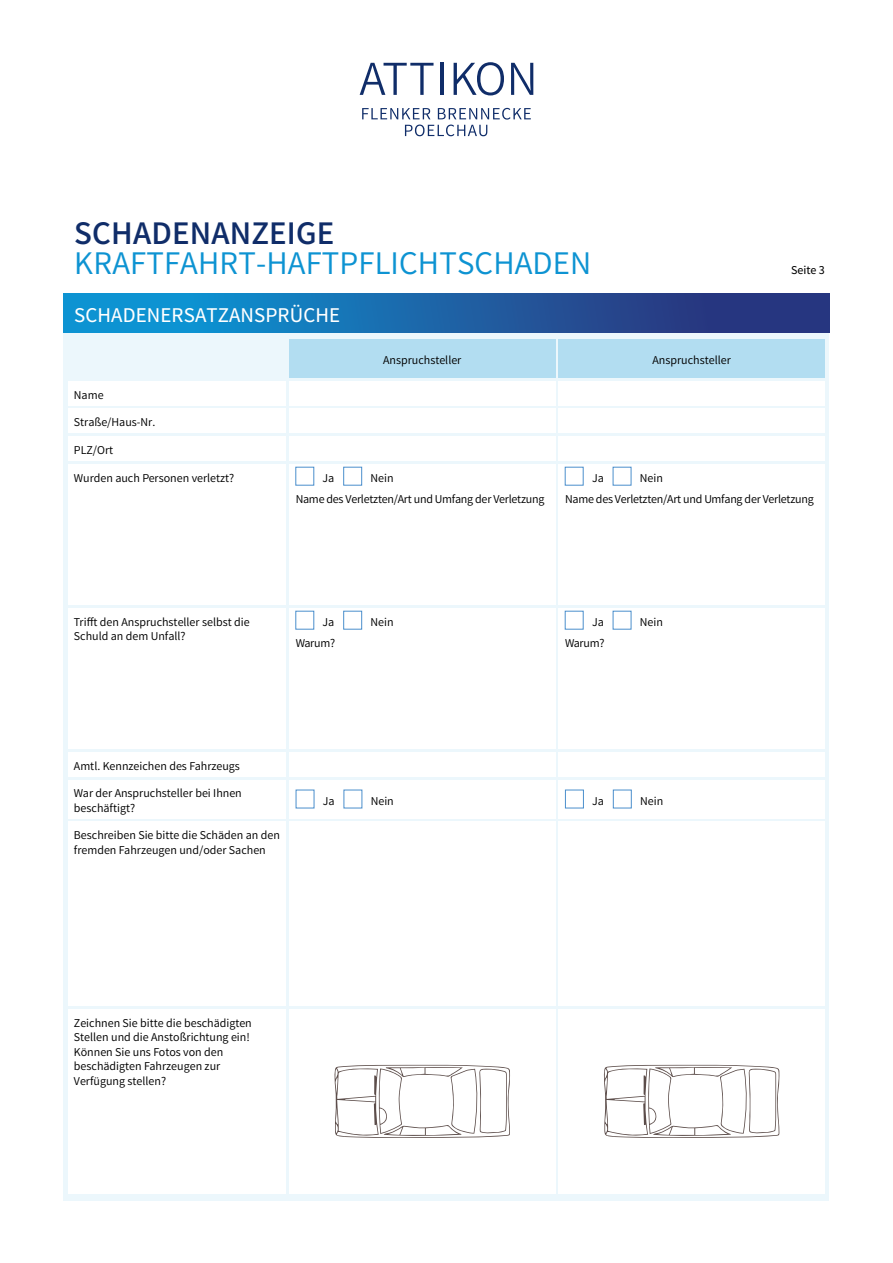
<style>
.page{position:relative;width:893px;height:1263px;background:#fff}
.page>*{position:absolute;margin:0;border:0;box-sizing:border-box;transform-origin:0 0}
.t1{font:33px "Varta";letter-spacing:.005em;color:#0d93d2}
.t2{font:700 33px "Varta";letter-spacing:.005em;color:#102d69}
.t3{font:500 21px "Varta";letter-spacing:.005em;color:#fff}
.t4{font:12px/14.4px "Varta";color:#000}
.t5{font:12px "Varta";letter-spacing:-.02em;color:#000}
.t6{font:500 12px "Varta";color:#000}
</style>
<div class="page">
<svg style="left:360px;top:63px;width:73px;height:32px"></svg>
<hr style="left:440px;top:63px;width:4px;height:32px;background:#102d69">
<svg style="left:454px;top:62px;width:50px;height:33px"></svg>
<svg style="left:511px;top:63px;width:22px;height:32px"></svg>
<svg style="left:362px;top:108px;width:169px;height:28px"></svg>
<div style="left:64px;top:333px;width:765px;height:867px;background:#ecf7fc"></div>
<div style="left:64px;top:294px;width:765px;height:39px;background:linear-gradient(to right,#0a9fdc,#2d2973)"></div>
<div style="left:68px;top:381px;width:218px;height:24px;background:#fff"></div>
<div style="left:68px;top:752px;width:218px;height:24px;background:#fff"></div>
<div style="left:68px;top:779px;width:218px;height:39px;background:#fff"></div>
<div style="left:68px;top:409px;width:218px;height:24px;background:#fff"></div>
<div style="left:68px;top:436px;width:218px;height:25px;background:#fff"></div>
<div style="left:68px;top:464px;width:218px;height:141px;background:#fff"></div>
<div style="left:68px;top:608px;width:218px;height:141px;background:#fff"></div>
<div style="left:68px;top:821px;width:218px;height:185px;background:#fff"></div>
<div style="left:68px;top:1009px;width:218px;height:184px;background:#fff"></div>
<div style="left:289px;top:339px;width:266px;height:39px;background:#b2ddf1"></div>
<div style="left:558px;top:339px;width:267px;height:39px;background:#b2ddf1"></div>
<div style="left:289px;top:381px;width:266px;height:24px;background:#fff"></div>
<div style="left:289px;top:752px;width:266px;height:24px;background:#fff"></div>
<div style="left:289px;top:779px;width:266px;height:39px;background:#fff"></div>
<div style="left:289px;top:409px;width:266px;height:24px;background:#fff"></div>
<div style="left:289px;top:436px;width:266px;height:25px;background:#fff"></div>
<div style="left:289px;top:464px;width:266px;height:141px;background:#fff"></div>
<div style="left:289px;top:821px;width:266px;height:185px;background:#fff"></div>
<div style="left:289px;top:1009px;width:266px;height:184px;background:#fff"></div>
<div style="left:558px;top:1009px;width:267px;height:184px;background:#fff"></div>
<div style="left:558px;top:821px;width:267px;height:185px;background:#fff"></div>
<div style="left:289px;top:608px;width:266px;height:141px;background:#fff"></div>
<div style="left:558px;top:608px;width:267px;height:141px;background:#fff"></div>
<div style="left:558px;top:464px;width:267px;height:141px;background:#fff"></div>
<div style="left:558px;top:381px;width:267px;height:24px;background:#fff"></div>
<div style="left:558px;top:752px;width:267px;height:24px;background:#fff"></div>
<div style="left:558px;top:779px;width:267px;height:39px;background:#fff"></div>
<div style="left:558px;top:409px;width:267px;height:24px;background:#fff"></div>
<div style="left:558px;top:436px;width:267px;height:25px;background:#fff"></div>
<div style="left:295px;top:467px;width:19px;height:19px;background:#fff;border:1px solid #4b8fcc"></div>
<div style="left:295px;top:611px;width:19px;height:18px;background:#fff;border:1px solid #4b8fcc"></div>
<div style="left:565px;top:790px;width:19px;height:18px;background:#fff;border:1px solid #4b8fcc"></div>
<div style="left:565px;top:611px;width:19px;height:18px;background:#fff;border:1px solid #4b8fcc"></div>
<div style="left:565px;top:467px;width:19px;height:19px;background:#fff;border:1px solid #4b8fcc"></div>
<div style="left:343px;top:467px;width:19px;height:19px;background:#fff;border:1px solid #4b8fcc"></div>
<div style="left:343px;top:611px;width:19px;height:18px;background:#fff;border:1px solid #4b8fcc"></div>
<div style="left:613px;top:790px;width:19px;height:18px;background:#fff;border:1px solid #4b8fcc"></div>
<div style="left:613px;top:611px;width:18px;height:18px;background:#fff;border:1px solid #4b8fcc"></div>
<div style="left:613px;top:467px;width:18px;height:19px;background:#fff;border:1px solid #4b8fcc"></div>
<svg style="left:334px;top:1064px;width:176px;height:74px"></svg>
<svg style="left:604px;top:1064px;width:175px;height:74px"></svg>
<h1 class="t2" style="left:74px;top:212px;width:261px">SCHADENANZEIGE</h1>
<h1 class="t1" style="left:74px;top:242px;width:519px">KRAFTFAHRT-HAFTPFLICHTSCHADEN</h1>
<h2 class="t3" style="left:74px;top:302px;width:267px">SCHADENERSATZANSPRÜCHE</h2>
<p class="t4" style="left:74px;top:387px;width:31px">Name</p>
<p class="t4" style="left:74px;top:415px;width:83px">Straße/Haus-Nr.</p>
<p class="t4" style="left:74px;top:443px;width:41px">PLZ/Ort</p>
<p class="t4" style="left:74px;top:470px;width:162px">Wurden auch Personen verletzt?</p>
<p class="t4" style="left:323px;top:470px;width:13px">Ja</p>
<p class="t4" style="left:383px;top:352px;width:80px">Anspruchsteller</p>
<p class="t4" style="left:652px;top:352px;width:80px">Anspruchsteller</p>
<p class="t4" style="left:370px;top:470px;width:25px">Nein</p>
<p class="t4" style="left:592px;top:470px;width:13px">Ja</p>
<p class="t4" style="left:640px;top:470px;width:25px">Nein</p>
<p class="t6" style="left:791px;top:262px;width:35px">Seite 3</p>
<p class="t4" style="left:74px;top:614px;width:177px">Trifft den Anspruchsteller selbst die<br>Schuld an dem Unfall?</p>
<p class="t5" style="left:296px;top:491px;width:250px">Name des Verletzten/Art und Umfang der Verletzung</p>
<p class="t5" style="left:565px;top:491px;width:250px">Name des Verletzten/Art und Umfang der Verletzung</p>
<p class="t4" style="left:323px;top:614px;width:13px">Ja</p>
<p class="t4" style="left:370px;top:614px;width:25px">Nein</p>
<p class="t4" style="left:592px;top:614px;width:13px">Ja</p>
<p class="t4" style="left:640px;top:614px;width:25px">Nein</p>
<p class="t4" style="left:296px;top:635px;width:41px">Warum?</p>
<p class="t4" style="left:565px;top:635px;width:41px">Warum?</p>
<p class="t4" style="left:74px;top:758px;width:167px">Amtl. Kennzeichen des Fahrzeugs</p>
<p class="t4" style="left:74px;top:786px;width:169px">War der Anspruchsteller bei Ihnen beschäftigt?</p>
<p class="t4" style="left:74px;top:828px;width:208px">Beschreiben Sie bitte die Schäden an den fremden Fahrzeugen und/oder Sachen</p>
<p class="t4" style="left:371px;top:793px;width:25px">Nein</p>
<p class="t4" style="left:640px;top:793px;width:25px">Nein</p>
<p class="t4" style="left:323px;top:793px;width:13px">Ja</p>
<p class="t4" style="left:592px;top:793px;width:13px">Ja</p>
<p class="t4" style="left:74px;top:1015px;width:179px">Zeichnen Sie bitte die beschädigten<br>Stellen und die Anstoßrichtung ein!<br>Können Sie uns Fotos von den beschädigten Fahrzeugen zur<br>Verfügung stellen?</p>
</div>
